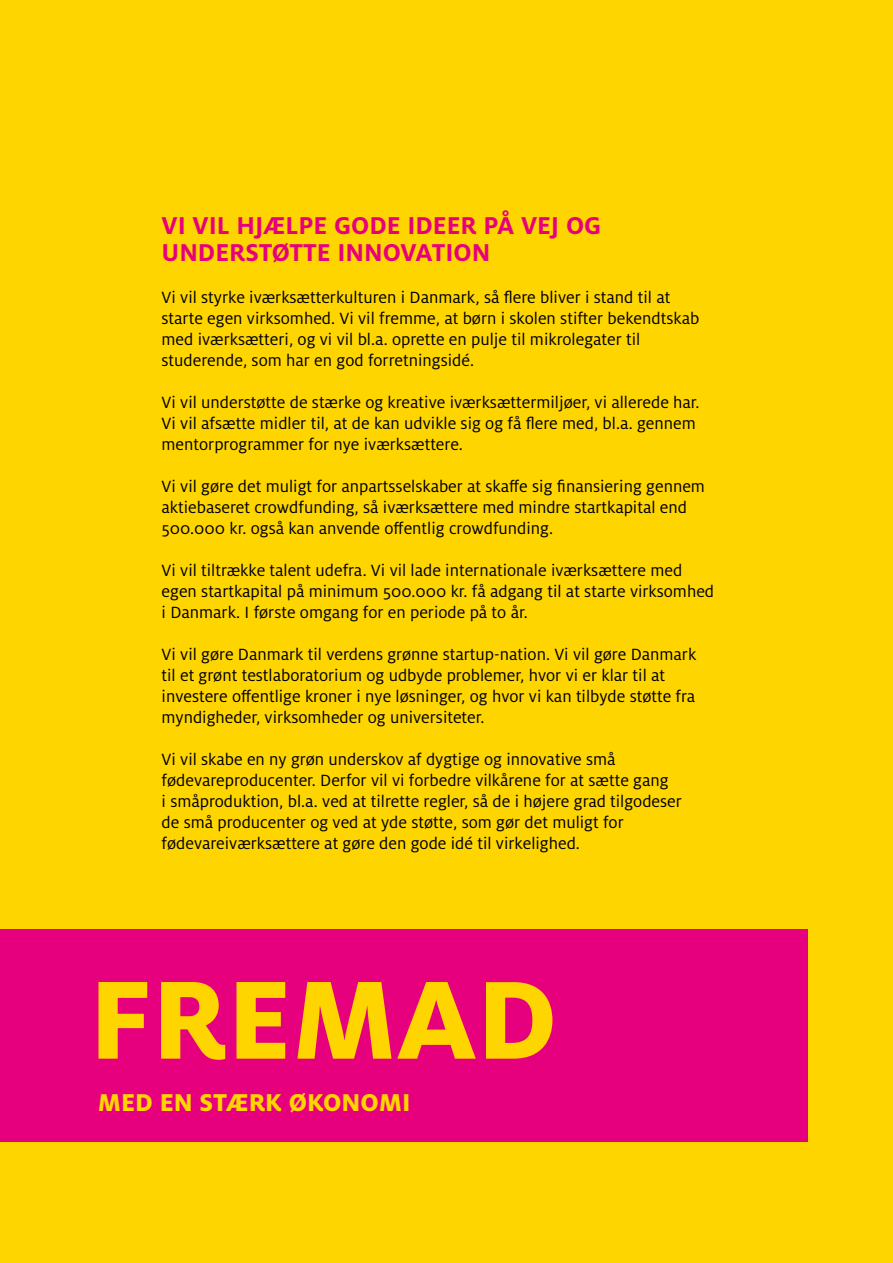
<style>
.page{position:relative;width:893px;height:1263px;background:#ffd500}
.page>*{position:absolute;margin:0;border:0;box-sizing:border-box;transform-origin:0 0}
.t1{font:800 123px "Milo OT";color:#ffd500}
.t2{font:700 27px/27px "Milo OT";color:#e6007d}
.t3{font:800 27px "Milo OT";color:#ffd500}
.t4{font:18px/21px "Milo OT";color:#000}
</style>
<div class="page">
<div style="left:0;top:929px;width:808px;height:213px;background:#e6007d"></div>
<h2 class="t2" style="left:162px;top:212px;width:441px">VI VIL HJÆLPE GODE IDEER PÅ VEJ OG<br>UNDERSTØTTE INNOVATION</h2>
<p class="t4" style="left:162px;top:287px;width:539px">Vi vil styrke iværksætterkulturen i Danmark, så flere bliver i stand til at starte egen virksomhed. Vi vil fremme, at børn i skolen stifter bekendtskab med iværksætteri, og vi vil bl.a. oprette en pulje til mikrolegater til studerende, som har en god forretningsidé.</p>
<p class="t4" style="left:162px;top:392px;width:539px">Vi vil understøtte de stærke og kreative iværksættermiljøer, vi allerede har.<br>Vi vil afsætte midler til, at de kan udvikle sig og få flere med, bl.a. gennem mentorprogrammer for nye iværksættere.</p>
<p class="t4" style="left:162px;top:476px;width:545px">Vi vil gøre det muligt for anpartsselskaber at skaffe sig finansiering gennem aktiebaseret crowdfunding, så iværksættere med mindre startkapital end<br>500.000 kr. også kan anvende offentlig crowdfunding.</p>
<p class="t4" style="left:162px;top:560px;width:554px">Vi vil tiltrække talent udefra. Vi vil lade internationale iværksættere med egen startkapital på minimum 500.000 kr. få adgang til at starte virksomhed i Danmark. I første omgang for en periode på to år.</p>
<p class="t4" style="left:162px;top:644px;width:536px">Vi vil gøre Danmark til verdens grønne startup-nation. Vi vil gøre Danmark til et grønt testlaboratorium og udbyde problemer, hvor vi er klar til at investere offentlige kroner i nye løsninger, og hvor vi kan tilbyde støtte fra myndigheder, virksomheder og universiteter.</p>
<p class="t4" style="left:162px;top:749px;width:522px">Vi vil skabe en ny grøn underskov af dygtige og innovative små fødevareproducenter. Derfor vil vi forbedre vilkårene for at sætte gang<br>i småproduktion, bl.a. ved at tilrette regler, så de i højere grad tilgodeser de små producenter og ved at yde støtte, som gør det muligt for fødevareiværksættere at gøre den gode idé til virkelighed.</p>
<h1 class="t1" style="left:89px;top:950px;width:469px">FREMAD</h1>
<h2 class="t3" style="left:98px;top:1087px;width:314px">MED EN STÆRK ØKONOMI</h2>
</div>
